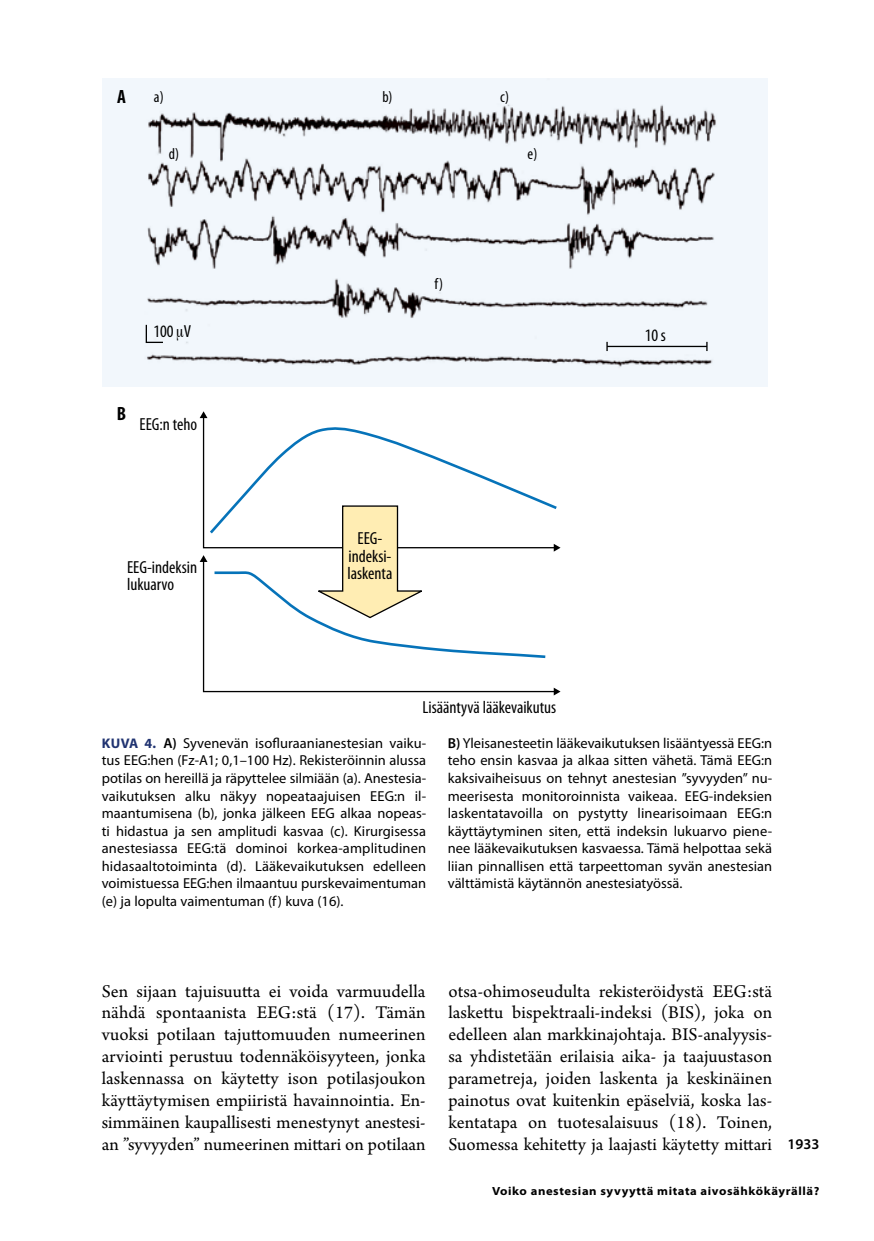
<style>
.page{position:relative;width:874px;height:1241px;background:#fff}
.page>*{position:absolute;margin:0;border:0;box-sizing:border-box;transform-origin:0 0}
.t1{font:700 condensed 19.25px "Myriad Pro";color:#000}
.t2{font:18.9px/21.9px "Arno Pro";color:#000;text-align:justify}
.t3{font:condensed 17.5px/17.5px "Myriad Pro";color:#000}
.t4{font:condensed 15.75px "Myriad Pro";color:#000}
.t5{font:600 14.88px "Myriad Pro";color:#000}
.t6{font:14.35px/17.5px "Myriad Pro";color:#000;text-align:justify}
.t7{font:700 semi-expanded 11.9px "Myriad Pro";letter-spacing:.05em;color:#000}
.s1{font-weight:700;font-size:14px;color:#203371}
.s2{font-weight:600}
</style>
<div class="page">
<div style="left:102px;top:79px;width:664px;height:308px;background:#f2f7fc"></div>
<img style="left:137px;top:78px;width:587px;height:289px">
<svg style="left:199px;top:411px;width:8px;height:7px"></svg>
<svg style="left:202px;top:659px;width:351px;height:33px"></svg>
<svg style="left:553px;top:687px;width:7px;height:8px"></svg>
<svg style="left:199px;top:424px;width:361px;height:235px"></svg>
<svg style="left:177px;top:329px;width:6px;height:12px"></svg>
<h1 class="t1" style="left:117px;top:85px;width:10px">A</h1>
<p class="t4" style="left:154px;top:87px;width:11px">a)</p>
<p class="t4" style="left:382px;top:87px;width:12px">b)</p>
<p class="t4" style="left:500px;top:87px;width:10px">c)</p>
<p class="t4" style="left:169px;top:144px;width:12px">d)</p>
<p class="t4" style="left:527px;top:144px;width:11px">e)</p>
<p class="t3" style="left:153px;top:322px;width:39px">100 V</p>
<h1 class="t1" style="left:117px;top:402px;width:11px">B</h1>
<p class="t3" style="left:139px;top:415px;width:59px">EEG:n teho</p>
<p class="t4" style="left:434px;top:274px;width:10px">f)</p>
<p class="t3" style="left:127px;top:558px;width:72px">EEG-indeksin lukuarvo</p>
<p class="t3" style="left:347px;top:529px;width:46px;text-align:center">EEG&shy;indeksi&shy;laskenta</p>
<p class="t3" style="left:422px;top:698px;width:135px">Lisääntyvä lääkevaikutus</p>
<p class="t3" style="left:644px;top:326px;width:23px">10 s</p>
<p class="t6" style="left:102px;top:734px;width:326px"><span class="s1">KUVA 4.</span> <span class="s2">A)</span> Syvenevän isofluraanianestesian vaiku&shy;tus EEG:hen (Fz-A1; 0,1–100 Hz). Rekisteröinnin alussa potilas on hereillä ja räpyttelee silmiään (a). Anestesia&shy;vaikutuksen alku näkyy nopeataajuisen EEG:n il&shy;maantumisena (b), jonka jälkeen EEG alkaa nopeas&shy;ti hidastua ja sen amplitudi kasvaa (c). Kirurgisessa anestesiassa EEG:tä dominoi korkea-amplitudinen hidasaaltotoiminta (d). Lääkevaikutuksen edelleen voimistuessa EEG:hen ilmaantuu purskevaimentuman (e) ja lopulta vaimentuman (f) kuva (16).</p>
<p class="t6" style="left:447px;top:734px;width:326px"><span class="s2">B)</span> Yleisanesteetin lääkevaikutuksen lisääntyessä EEG:n teho ensin kasvaa ja alkaa sitten vähetä. Tämä EEG:n kaksivaiheisuus on tehnyt anestesian ”syvyyden” nu&shy;meerisesta monitoroinnista vaikeaa. EEG-indeksien laskentatavoilla on pystytty linearisoimaan EEG:n käyttäytyminen siten, että indeksin lukuarvo piene&shy;nee lääkevaikutuksen kasvaessa. Tämä helpottaa sekä liian pinnallisen että tarpeettoman syvän anestesian välttämistä käytännön anestesiatyössä.</p>
<p class="t2" style="left:102px;top:980px;width:325px">Sen sijaan tajuisuutta ei voida varmuudella nähdä spontaanista EEG:stä (17). Tämän vuoksi potilaan tajuttomuuden numeerinen arviointi perustuu todennäköisyyteen, jonka laskennassa on käytetty ison potilasjoukon käyttäytymisen empiiristä havainnointia. En&shy;simmäinen kaupallisesti menestynyt anestesi&shy;an ”syvyyden” numeerinen mittari on potilaan</p>
<p class="t2" style="left:448px;top:980px;width:325px">otsa-ohimoseudulta rekisteröidystä EEG:stä laskettu bispektraali-indeksi (BIS), joka on edelleen alan markkinajohtaja. BIS-analyysis&shy;sa yhdistetään erilaisia aika- ja taajuustason parametreja, joiden laskenta ja keskinäinen painotus ovat kuitenkin epäselviä, koska las&shy;kentatapa on tuotesalaisuus (18). Toinen, Suomessa kehitetty ja laajasti käytetty mittari</p>
<p class="t5" style="left:787px;top:1134px;width:33px">1933</p>
<p class="t7" style="left:491px;top:1182px;width:329px">Voiko anestesian syvyyttä mitata aivosähkökäyrällä?</p>
</div>
